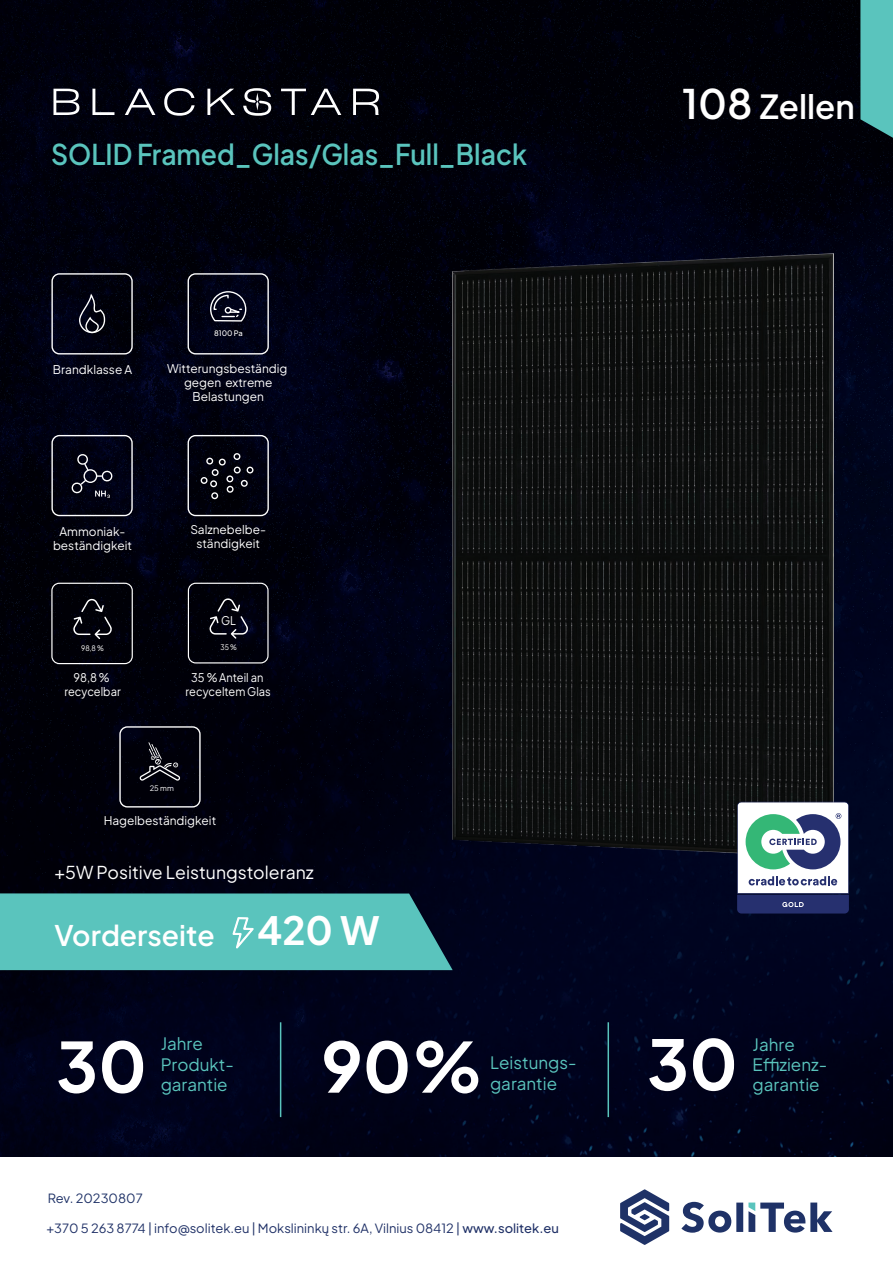
<style>
.page{position:relative;width:893px;height:1263px;background:#fff}
.page>*{position:absolute;margin:0;border:0;box-sizing:border-box;transform-origin:0 0}
.t1{font:700 68.85px "Plus Jakarta Sans";color:#fff}
.t2{font:700 38.85px "Plus Jakarta Sans";color:#fff}
.t3{font:600 33px "Plus Jakarta Sans";color:#fff}
.t4{font:600 28.5px "Plus Jakarta Sans";color:#5ac4bd;scale:.93 1}
.t5{font:600 28.2px "Plus Jakarta Sans";color:#fff}
.t6{font:17.7px "Plus Jakarta Sans";color:#fff}
.t7{font:16.95px/20.4px "Plus Jakarta Sans";color:#5ac4bd}
.t8{font:12.6px "Plus Jakarta Sans";color:#203167}
.t9{font:12.6px "Plus Jakarta Sans";color:#1f3267}
.t10{font:11.85px/14.2px "Plus Jakarta Sans";color:#fff;text-align:center}
.t11{font:11.85px/14.1px "Plus Jakarta Sans";color:#fff;text-align:center;scale:.93 1}
.t12{font:7.5px "Plus Jakarta Sans";color:#fff;scale:.93 1}
.t13{font:500 7.5px "Plus Jakarta Sans";color:#fff}
.t14{font:7.5px "Plus Jakarta Sans";color:#fff}
.s1{font-size:40.5px}
.s2{font-weight:500}
</style>
<div class="page">
<img style="left:0;top:0;width:893px;height:1156px">
<div style="left:188px;top:435px;width:81px;height:81px;border:1px solid #fff;border-radius:7px"></div>
<div style="left:206px;top:458px;width:7px;height:6px;border:1px solid #fff;border-radius:50%"></div>
<div style="left:219px;top:459px;width:7px;height:6px;border:1px solid #fff;border-radius:50%"></div>
<div style="left:234px;top:453px;width:6px;height:7px;border:1px solid #fff;border-radius:50%"></div>
<div style="left:234px;top:467px;width:7px;height:6px;border:1px solid #fff;border-radius:50%"></div>
<svg style="left:247px;top:467px;width:6px;height:6px"></svg>
<div style="left:241px;top:480px;width:7px;height:7px;border:1px solid #fff;border-radius:50%"></div>
<div style="left:227px;top:486px;width:7px;height:7px;border:1px solid #fff;border-radius:50%"></div>
<div style="left:226px;top:475px;width:7px;height:7px;border:1px solid #fff;border-radius:50%"></div>
<div style="left:212px;top:469px;width:7px;height:7px;border:1px solid #fff;border-radius:50%"></div>
<div style="left:210px;top:480px;width:7px;height:7px;border:1px solid #fff;border-radius:50%"></div>
<div style="left:211px;top:492px;width:7px;height:7px;border:1px solid #fff;border-radius:50%"></div>
<div style="left:201px;top:477px;width:7px;height:7px;border:1px solid #fff;border-radius:50%"></div>
<div style="left:51px;top:273px;width:82px;height:81px;border:1px solid #fff;border-radius:7px"></div>
<svg style="left:78px;top:284px;width:28px;height:50px"></svg>
<div style="left:188px;top:273px;width:81px;height:81px;border:1px solid #fff;border-radius:7px"></div>
<svg style="left:209px;top:290px;width:38px;height:33px"></svg>
<svg style="left:620px;top:1189px;width:49px;height:56px"></svg>
<svg style="left:681px;top:1202px;width:151px;height:31px"></svg>
<svg style="left:0;top:893px;width:453px;height:77px"></svg>
<hr style="left:607px;top:1022px;width:2px;height:95px;background:#5ac4bd">
<hr style="left:280px;top:1022px;width:1px;height:95px;background:#5ac4bd">
<svg style="left:860px;top:0;width:33px;height:138px"></svg>
<div style="left:51px;top:435px;width:82px;height:81px;border:1px solid #fff;border-radius:7px"></div>
<svg style="left:95px;top:491px;width:15px;height:7px"></svg>
<div style="left:84px;top:469px;width:13px;height:14px;border:1px solid #fff;border-radius:50%"></div>
<svg style="left:76px;top:452px;width:14px;height:20px"></svg>
<svg style="left:70px;top:478px;width:18px;height:17px"></svg>
<svg style="left:97px;top:469px;width:15px;height:14px"></svg>
<svg style="left:188px;top:583px;width:81px;height:80px"></svg>
<svg style="left:51px;top:583px;width:82px;height:81px"></svg>
<svg style="left:53px;top:89px;width:26px;height:26px"></svg>
<svg style="left:92px;top:89px;width:22px;height:26px"></svg>
<svg style="left:125px;top:89px;width:30px;height:26px"></svg>
<svg style="left:164px;top:88px;width:31px;height:28px"></svg>
<svg style="left:207px;top:89px;width:28px;height:26px"></svg>
<svg style="left:281px;top:89px;width:60px;height:26px"></svg>
<svg style="left:353px;top:89px;width:26px;height:26px"></svg>
<svg style="left:243px;top:88px;width:28px;height:28px"></svg>
<div style="left:119px;top:726px;width:82px;height:81px;border:1px solid #fff;border-radius:7px"></div>
<svg style="left:140px;top:742px;width:40px;height:39px"></svg>
<img style="left:441px;top:254px;width:392px;height:603px">
<svg style="left:737px;top:802px;width:112px;height:111px"></svg>
<h3 class="t4" style="left:51px;top:131px;width:513px">SOLID Framed_Glas/Glas_Full_Black</h3>
<p class="t10" style="left:53px;top:361px;width:81px">Brandklasse A</p>
<p class="t13" style="left:214px;top:327px;width:30px">8100 Pa</p>
<p class="t10" style="left:167px;top:360px;width:122px">Witterungsbeständig gegen extreme<br>Belastungen</p>
<p class="t10" style="left:53px;top:523px;width:81px">Ammoniak&shy;beständigkeit</p>
<p class="t10" style="left:190px;top:521px;width:77px">Salznebelbe&shy;ständigkeit</p>
<p class="t12" style="left:81px;top:642px;width:26px">98,8 %</p>
<p class="t11" style="left:64px;top:669px;width:62px">98,8 % recycelbar</p>
<p class="t11" style="left:221px;top:612px;width:18px">GL</p>
<p class="t12" style="left:221px;top:641px;width:19px">35 %</p>
<p class="t11" style="left:186px;top:669px;width:93px">35 % Anteil an recyceltem Glas</p>
<p class="t14" style="left:150px;top:782px;width:26px">25 mm</p>
<p class="t10" style="left:104px;top:812px;width:114px">Hagelbeständigkeit</p>
<h3 class="t6" style="left:55px;top:858px;width:261px">+5W Positive Leistungstoleranz</h3>
<h3 class="t5" style="left:54px;top:912px;width:162px">Vorderseite</h3>
<h2 class="t2" style="left:257px;top:899px;width:124px">420 W</h2>
<h3 class="t3" style="left:682px;top:80px;width:174px"><span class="s1">108</span> Zellen</h3>
<h3 class="t7" style="left:161px;top:1032px;width:75px">Jahre<br>Produkt&shy;garantie</h3>
<h1 class="t1" style="left:56px;top:1011px;width:92px">30</h1>
<h1 class="t1" style="left:321px;top:1011px;width:164px">90%</h1>
<h1 class="t1" style="left:647px;top:1008px;width:92px">30</h1>
<h3 class="t7" style="left:490px;top:1051px;width:88px">Leistungs&shy;garantie</h3>
<h3 class="t7" style="left:753px;top:1032px;width:76px">Jahre<br>Effizienz&shy;garantie</h3>
<p class="t9" style="left:48px;top:1187px;width:96px">Rev. 20230807</p>
<p class="t8" style="left:46px;top:1217px;width:514px">+370 5 263 8774 | info@solitek.eu | Mokslininkų str. 6A, Vilnius 08412 | <span class="s2">www.solitek.eu</span></p>
</div>
